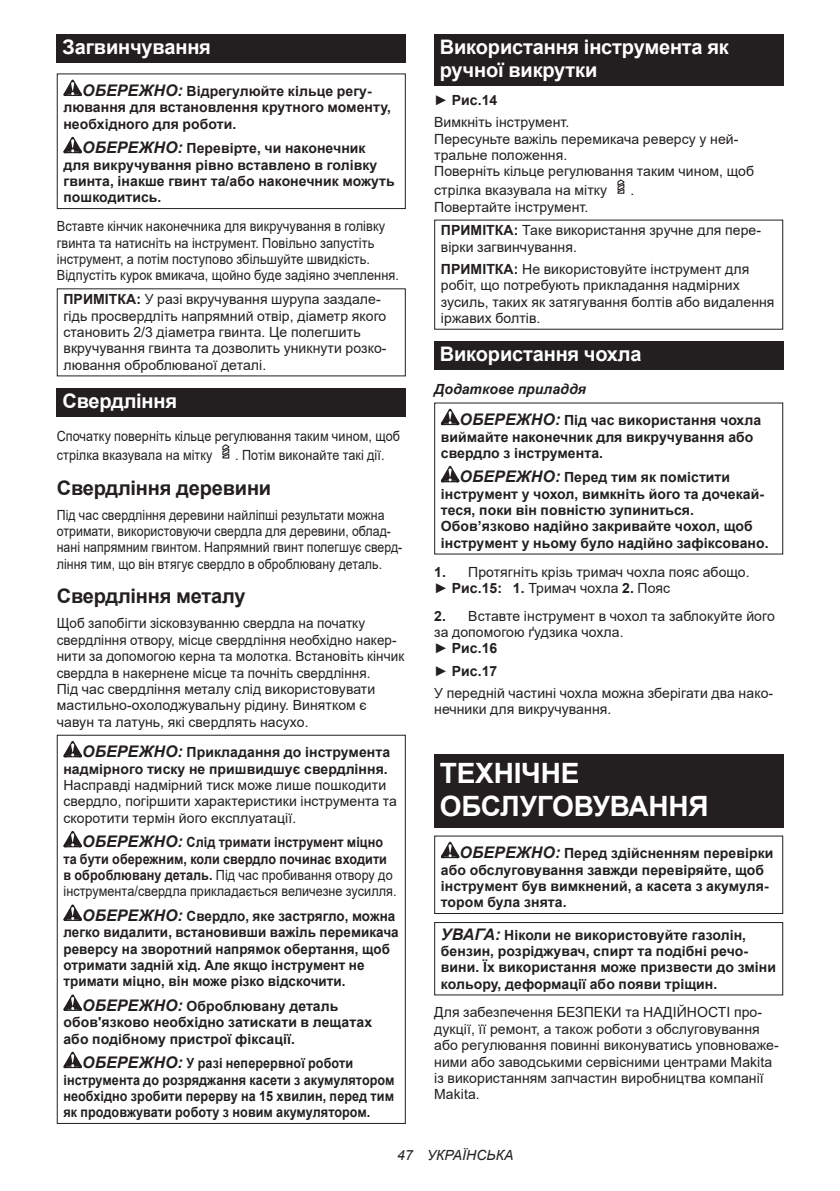
<style>
.page{position:relative;width:840px;height:1191px;background:#fff}
.page>*{position:absolute;margin:0;border:0;box-sizing:border-box;transform-origin:0 0}
.t1{font:700 28px/32.8px "Arial";letter-spacing:-.01em;color:#fff}
.t2{font:700 20px/23.4px "Arial";letter-spacing:-.01em;color:#fff}
.t3{font:700 20px "Arial";letter-spacing:-.01em;color:#231f20}
.t4{font:14px/16.4px "Arial";letter-spacing:.005em;color:#231f20}
.t5{font:700 14px/16.4px "Arial";letter-spacing:.005em;color:#231f20}
.t6{font:700 14px/16.4px "Arial";letter-spacing:.005em;color:#231f20;scale:.9 1}
.t7{font:14px/16.4px "Arial";letter-spacing:.005em;color:#231f20;scale:.96 1}
.t8{font:14px/16.4px "Arial";letter-spacing:.005em;color:#231f20;scale:.88 1}
.t9{font:14px/16.4px "Arial";letter-spacing:.005em;color:#231f20;scale:.91 1}
.t10{font:700 14px/16.4px "Arial";letter-spacing:.005em;color:#231f20;scale:.96 1}
.t11{font:14px/18.8px "Arial";letter-spacing:.005em;color:#231f20;scale:.9 1}
.t12{font:italic 14px "Arial";letter-spacing:.005em;color:#231f20}
.s1{font-style:italic;font-size:16px}
.s2{font-weight:700}
.s3{font-weight:400}
.s4{font-style:italic}
</style>
<div class="page">
<div style="left:57px;top:34px;width:348px;height:29px;background:#231f20"></div>
<svg style="left:63px;top:80px;width:19px;height:16px"></svg>
<svg style="left:63px;top:137px;width:19px;height:16px"></svg>
<div style="left:57px;top:73px;width:348px;height:136px;border:1px solid #231f20"></div>
<div style="left:57px;top:388px;width:348px;height:28px;background:#231f20"></div>
<svg style="left:222px;top:444px;width:8px;height:15px"></svg>
<svg style="left:63px;top:741px;width:19px;height:16px"></svg>
<svg style="left:63px;top:831px;width:19px;height:16px"></svg>
<svg style="left:63px;top:904px;width:19px;height:17px"></svg>
<svg style="left:63px;top:994px;width:19px;height:17px"></svg>
<svg style="left:63px;top:1051px;width:19px;height:17px"></svg>
<div style="left:57px;top:734px;width:348px;height:390px;border:1px solid #231f20"></div>
<div style="left:434px;top:34px;width:348px;height:52px;background:#231f20"></div>
<svg style="left:617px;top:179px;width:8px;height:15px"></svg>
<div style="left:434px;top:341px;width:348px;height:28px;background:#231f20"></div>
<svg style="left:440px;top:409px;width:19px;height:16px"></svg>
<svg style="left:440px;top:466px;width:19px;height:16px"></svg>
<div style="left:434px;top:753px;width:348px;height:74px;background:#231f20"></div>
<svg style="left:440px;top:841px;width:19px;height:17px"></svg>
<div style="left:434px;top:835px;width:348px;height:79px;border:1px solid #231f20"></div>
<div style="left:434px;top:922px;width:348px;height:73px;border:1px solid #231f20"></div>
<h2 class="t2" style="left:62px;top:36px;width:150px">Загвинчування</h2>
<p class="t5" style="left:63px;top:83px;width:329px;text-indent:19px"><span class="s1">ОБЕРЕЖНО:</span> Відрегулюйте кільце регу&shy;лювання для встановлення крутного моменту, необхідного для роботи.</p>
<p class="t5" style="left:63px;top:140px;width:333px;text-indent:19px"><span class="s1">ОБЕРЕЖНО:</span> Перевірте, чи наконечник для викручування рівно вставлено в голівку гвинта, інакше гвинт та/або наконечник можуть пошкодитись.</p>
<p class="t9" style="left:57px;top:218px;width:377px">Вставте кінчик наконечника для викручування в голівку гвинта та натисніть на інструмент. Повільно запустіть інструмент, а потім поступово збільшуйте швидкість.<br>Відпустіть курок вмикача, щойно буде задіяно зчеплення.</p>
<p class="t4" style="left:63px;top:291px;width:324px"><span class="s2">ПРИМІТКА:</span> У разі вкручування шурупа заздале&shy;гідь просвердліть напрямний отвір, діаметр якого становить 2/3 діаметра гвинта. Це полегшить вкручування гвинта та дозволить уникнути розко&shy;лювання оброблюваної деталі.</p>
<h2 class="t2" style="left:62px;top:389px;width:116px">Свердління</h2>
<p class="t11" style="left:57px;top:427px;width:382px">Спочатку поверніть кільце регулювання таким чином, щоб стрілка вказувала на мітку</p>
<p class="t11" style="left:235px;top:445px;width:167px">. Потім виконайте такі дії.</p>
<h2 class="t3" style="left:57px;top:473px;width:216px">Свердління деревини</h2>
<p class="t8" style="left:57px;top:506px;width:394px">Під час свердління деревини найліпші результати можна отримати, використовуючи свердла для деревини, облад&shy;нані напрямним гвинтом. Напрямний гвинт полегшує сверд&shy;ління тим, що він втягує свердло в оброблювану деталь.</p>
<h2 class="t3" style="left:57px;top:582px;width:190px">Свердління металу</h2>
<p class="t7" style="left:57px;top:615px;width:363px">Щоб запобігти зісковзуванню свердла на початку свердління отвору, місце свердління необхідно накер&shy;нити за допомогою керна та молотка. Встановіть кінчик свердла в накернене місце та почніть свердління.<br>Під час свердління металу слід використовувати мастильно-охолоджувальну рідину. Винятком є чавун та латунь, які свердлять насухо.</p>
<p class="t5" style="left:63px;top:744px;width:328px;text-align:right"><span class="s1">ОБЕРЕЖНО:</span> Прикладання до інструмента надмірного тиску не пришвидшує свердління.</p>
<p class="t4" style="left:63px;top:777px;width:335px">Насправді надмірний тиск може лише пошкодити свердло, погіршити характеристики інструмента та скоротити термін його експлуатації.</p>
<p class="t6" style="left:63px;top:834px;width:371px;text-indent:19px"><span class="s1">ОБЕРЕЖНО:</span> Слід тримати інструмент міцно та бути обережним, коли свердло починає входити в оброблювану деталь. <span class="s3">Під час пробивання отвору до інструмента/свердла прикладається величезне зусилля.</span></p>
<p class="t10" style="left:63px;top:908px;width:350px;text-indent:19px"><span class="s1">ОБЕРЕЖНО:</span> Свердло, яке застрягло, можна легко видалити, встановивши важіль перемикача реверсу на зворотний напрямок обертання, щоб отримати задній хід. Але якщо інструмент не тримати міцно, він може різко відскочити.</p>
<p class="t5" style="left:63px;top:998px;width:310px;text-indent:19px"><span class="s1">ОБЕРЕЖНО:</span> Оброблювану деталь обов'язково необхідно затискати в лещатах або подібному пристрої фіксації.</p>
<p class="t6" style="left:63px;top:1055px;width:369px;text-indent:19px"><span class="s1">ОБЕРЕЖНО:</span> У разі неперервної роботи інструмента до розряджання касети з акумулятором необхідно зробити перерву на 15 хвилин, перед тим як продовжувати роботу з новим акумулятором.</p>
<h2 class="t2" style="left:439px;top:36px;width:290px">Використання інструмента як ручної викрутки</h2>
<p class="t4" style="left:434px;top:89px;width:137px;line-height:22px">► <span class="s2">Рис.14<br></span>Вимкніть інструмент.</p>
<p class="t4" style="left:434px;top:130px;width:321px">Пересуньте важіль перемикача реверсу у ней&shy;тральне положення.<br>Поверніть кільце регулювання таким чином, щоб</p>
<p class="t4" style="left:434px;top:182px;width:174px">стрілка вказувала на мітку</p>
<p class="t4" style="left:630px;top:182px;width:5px">.</p>
<p class="t4" style="left:440px;top:195px;width:321px;line-height:23.8px;text-indent:-7px">Повертайте інструмент.<br><span class="s2">ПРИМІТКА:</span> Таке використання зручне для пере-</p>
<p class="t4" style="left:440px;top:236px;width:310px;line-height:22px">вірки загвинчування.<br><span class="s2">ПРИМІТКА:</span> Не використовуйте інструмент для</p>
<p class="t4" style="left:440px;top:277px;width:335px">робіт, що потребують прикладання надмірних зусиль, таких як затягування болтів або видалення іржавих болтів.</p>
<h2 class="t2" style="left:439px;top:342px;width:203px">Використання чохла</h2>
<p class="t5" style="left:459px;top:374px;width:303px;line-height:30.6px;text-indent:-25px"><span class="s4">Додаткове приладдя<br></span><span class="s1">ОБЕРЕЖНО:</span> Під час використання чохла</p>
<p class="t5" style="left:440px;top:428px;width:314px">виймайте наконечник для викручування або свердло з інструмента.</p>
<p class="t5" style="left:440px;top:469px;width:329px;text-indent:19px"><span class="s1">ОБЕРЕЖНО:</span> Перед тим як помістити інструмент у чохол, вимкніть його та дочекай&shy;теся, поки він повністю зупиниться.<br>Обов’язково надійно закривайте чохол, щоб інструмент у ньому було надійно зафіксовано.</p>
<p class="t4" style="left:434px;top:563px;width:317px"><span class="s2">1.</span> Протягніть крізь тримач чохла пояс абощо. ► <span class="s2">Рис.15: 1.</span> Тримач чохла <span class="s2">2.</span> Пояс</p>
<p class="t4" style="left:434px;top:607px;width:342px"><span class="s2">2.</span> Вставте інструмент в чохол та заблокуйте його за допомогою ґудзика чохла.<br>► <span class="s2">Рис.16</span></p>
<p class="t4" style="left:434px;top:659px;width:340px;line-height:22px">► <span class="s2">Рис.17<br></span>У передній частині чохла можна зберігати два нако-</p>
<p class="t4" style="left:434px;top:701px;width:178px">нечники для викручування.</p>
<h1 class="t1" style="left:439px;top:757px;width:270px">ТЕХНІЧНЕ<br>ОБСЛУГОВУВАННЯ</h1>
<p class="t5" style="left:440px;top:845px;width:334px;text-indent:19px"><span class="s1">ОБЕРЕЖНО:</span> Перед здійсненням перевірки або обслуговування завжди перевіряйте, щоб інструмент був вимкнений, а касета з акумуля&shy;тором була знята.</p>
<p class="t5" style="left:440px;top:926px;width:336px"><span class="s1">УВАГА:</span> Ніколи не використовуйте газолін, бензин, розріджувач, спирт та подібні речо&shy;вини. Їх використання може призвести до зміни кольору, деформації або появи тріщин.</p>
<p class="t4" style="left:434px;top:1004px;width:346px">Для забезпечення БЕЗПЕКИ та НАДІЙНОСТІ про&shy;дукції, її ремонт, а також роботи з обслуговування або регулювання повинні виконуватись уповноваже&shy;ними або заводськими сервісними центрами Makita із використанням запчастин виробництва компанії Makita.</p>
<p class="t12" style="left:397px;top:1146px;width:118px">47 УКРАЇНСЬКА</p>
</div>
